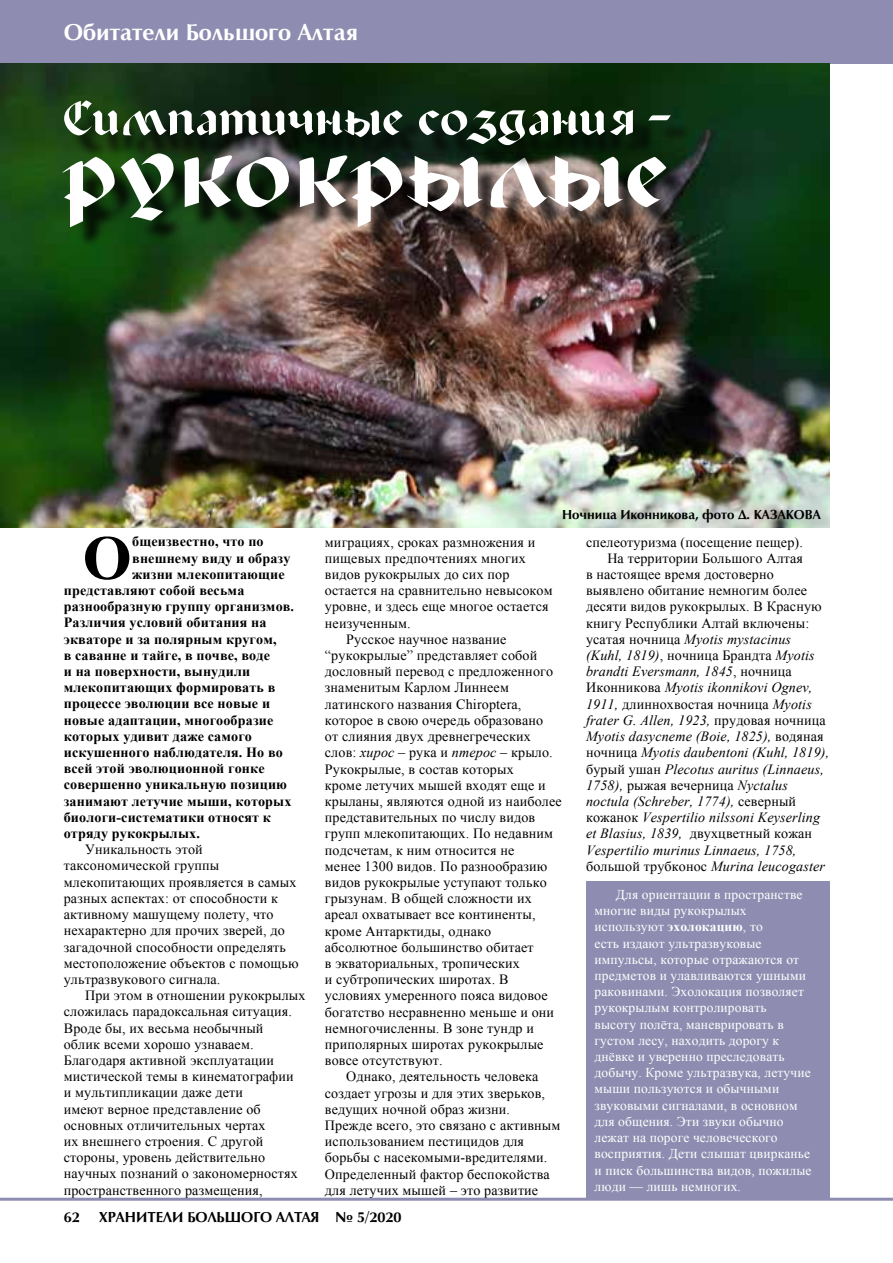
<style>
.page{position:relative;width:893px;height:1263px;background:#fff}
.page>*{position:absolute;margin:0;border:0;box-sizing:border-box;transform-origin:0 0}
.t1{font:700 63px "Times New Roman";color:#000}
.t2{font:700 24px "Vera Humana 95";color:#fff}
.t3{font:700 15px "Vera Humana 95";color:#000}
.t4{font:14.1px/16.2px "Times New Roman";letter-spacing:.01em;color:#000}
.t5{font:700 14.1px "Times New Roman";letter-spacing:.01em;color:#000}
.t6{font:italic 14.1px "Times New Roman";letter-spacing:.01em;color:#000}
.t7{font:13.5px/16.2px "Times New Roman";letter-spacing:.01em;color:#fff}
.t8{font:700 13.5px "Vera Humana 95";color:#000}
.s1{font-style:italic}
.s2{font-style:normal}
.s3{font-weight:700}
</style>
<div class="page">
<div style="left:0;top:0;width:893px;height:64px;background:#8e8db1"></div>
<img style="left:0;top:64px;width:829px;height:463px">
<div style="left:71px;top:161px;width:617px;height:89px;background:#000;opacity:.75"></div>
<img style="left:62px;top:153px;width:604px;height:74px">
<div style="left:71px;top:108px;width:622px;height:60px;background:#000;opacity:.75"></div>
<svg style="left:64px;top:100px;width:607px;height:45px"></svg>
<div style="left:586px;top:881px;width:243px;height:318px;background:#8e8db1"></div>
<hr style="left:0;top:1198px;width:893px;height:3px;background:#8e8db1">
<h2 class="t2" style="left:64px;top:18px;width:296px">Обитатели Большого Алтая</h2>
<p class="t8" style="left:562px;top:506px;width:260px">Ночница Иконникова, фото Д. КАЗАКОВА</p>
<h1 class="t1" style="left:83px;top:514px;width:51px">О</h1>
<p class="t5" style="left:132px;top:532px;width:133px">бщеизвестно, что по</p>
<p class="t5" style="left:132px;top:548px;width:160px">внешнему виду и образу</p>
<p class="t5" style="left:132px;top:564px;width:154px">жизни млекопитающие</p>
<p class="t5" style="left:64px;top:580px;width:182px">представляют собой весьма</p>
<p class="t5" style="left:64px;top:597px;width:232px">разнообразную группу организмов.</p>
<p class="t5" style="left:64px;top:613px;width:204px">Различия условий обитания на</p>
<p class="t5" style="left:64px;top:629px;width:214px">экваторе и за полярным кругом,</p>
<p class="t5" style="left:64px;top:645px;width:208px">в саванне и тайге, в почве, воде</p>
<p class="t5" style="left:64px;top:662px;width:188px">и на поверхности, вынудили</p>
<p class="t5" style="left:64px;top:678px;width:213px">млекопитающих формировать в</p>
<p class="t5" style="left:64px;top:694px;width:208px">процессе эволюции все новые и</p>
<p class="t5" style="left:64px;top:710px;width:211px">новые адаптации, многообразие</p>
<p class="t5" style="left:64px;top:726px;width:190px">которых удивит даже самого</p>
<p class="t5" style="left:64px;top:743px;width:221px">искушенного наблюдателя. Но во</p>
<p class="t5" style="left:64px;top:759px;width:202px">всей этой эволюционной гонке</p>
<p class="t5" style="left:64px;top:775px;width:225px">совершенно уникальную позицию</p>
<p class="t5" style="left:64px;top:791px;width:229px">занимают летучие мыши, которых</p>
<p class="t5" style="left:64px;top:807px;width:209px">биологи-систематики относят к</p>
<p class="t5" style="left:64px;top:824px;width:138px">отряду рукокрылых.</p>
<p class="t4" style="left:64px;top:841px;width:236px;text-indent:21px">Уникальность этой таксономической группы млекопитающих проявляется в самых разных аспектах: от способности к активному машущему полету, что нехарактерно для прочих зверей, до загадочной способности определять местоположение объектов с помощью ультразвукового сигнала.</p>
<p class="t4" style="left:64px;top:987px;width:243px;text-indent:21px">При этом в отношении рукокрылых сложилась парадоксальная ситуация.<br>Вроде бы, их весьма необычный<br>облик всеми хорошо узнаваем.<br>Благодаря активной эксплуатации мистической темы в кинематографии<br>и мультипликации даже дети<br>имеют верное представление об основных отличительных чертах<br>их внешнего строения. С другой стороны, уровень действительно научных познаний о закономерностях пространственного размещения,</p>
<p class="t4" style="left:325px;top:534px;width:212px">миграциях, сроках размножения и</p>
<p class="t4" style="left:325px;top:550px;width:202px">пищевых предпочтениях многих</p>
<p class="t4" style="left:325px;top:566px;width:186px">видов рукокрылых до сих пор</p>
<p class="t4" style="left:325px;top:582px;width:229px">остается на сравнительно невысоком</p>
<p class="t4" style="left:325px;top:598px;width:225px">уровне, и здесь еще многое остается</p>
<p class="t4" style="left:325px;top:615px;width:87px">неизученным.</p>
<p class="t4" style="left:346px;top:631px;width:162px">Русское научное название</p>
<p class="t4" style="left:325px;top:647px;width:214px">“рукокрылые” представляет собой</p>
<p class="t4" style="left:325px;top:663px;width:230px">дословный перевод с предложенного</p>
<p class="t4" style="left:325px;top:679px;width:186px">знаменитым Карлом Линнеем</p>
<p class="t4" style="left:325px;top:696px;width:198px">латинского названия Chiroptera,</p>
<p class="t4" style="left:325px;top:712px;width:220px">которое в свою очередь образовано</p>
<p class="t4" style="left:325px;top:728px;width:207px">от слияния двух древнегреческих</p>
<p class="t4" style="left:325px;top:744px;width:229px">слов: <span class="s1">хирос</span> – рука и <span class="s1">птерос</span> – крыло.</p>
<p class="t4" style="left:325px;top:760px;width:190px">Рукокрылые, в состав которых</p>
<p class="t4" style="left:325px;top:777px;width:222px">кроме летучих мышей входят еще и</p>
<p class="t4" style="left:325px;top:793px;width:238px">крыланы, являются одной из наиболее</p>
<p class="t4" style="left:325px;top:809px;width:212px">представительных по числу видов</p>
<p class="t4" style="left:325px;top:825px;width:230px">групп млекопитающих. По недавним</p>
<p class="t4" style="left:325px;top:841px;width:191px">подсчетам, к ним относится не</p>
<p class="t4" style="left:325px;top:858px;width:224px">менее 1300 видов. По разнообразию</p>
<p class="t4" style="left:325px;top:874px;width:223px">видов рукокрылые уступают только</p>
<p class="t4" style="left:325px;top:890px;width:208px">грызунам. В общей сложности их</p>
<p class="t4" style="left:325px;top:906px;width:212px">ареал охватывает все континенты,</p>
<p class="t4" style="left:325px;top:922px;width:168px">кроме Антарктиды, однако</p>
<p class="t4" style="left:325px;top:939px;width:210px">абсолютное большинство обитает</p>
<p class="t4" style="left:325px;top:955px;width:197px">в экваториальных, тропических</p>
<p class="t4" style="left:325px;top:971px;width:185px">и субтропических широтах. В</p>
<p class="t4" style="left:325px;top:987px;width:224px">условиях умеренного пояса видовое</p>
<p class="t4" style="left:325px;top:1003px;width:231px">богатство несравненно меньше и они</p>
<p class="t4" style="left:325px;top:1020px;width:211px">немногочисленны. В зоне тундр и</p>
<p class="t4" style="left:325px;top:1036px;width:220px">приполярных широтах рукокрылые</p>
<p class="t4" style="left:325px;top:1052px;width:119px">вовсе отсутствуют.</p>
<p class="t4" style="left:346px;top:1068px;width:194px">Однако, деятельность человека</p>
<p class="t4" style="left:325px;top:1084px;width:222px">создает угрозы и для этих зверьков,</p>
<p class="t4" style="left:325px;top:1101px;width:187px">ведущих ночной образ жизни.</p>
<p class="t4" style="left:325px;top:1117px;width:237px">Прежде всего, это связано с активным</p>
<p class="t4" style="left:325px;top:1133px;width:201px">использованием пестицидов для</p>
<p class="t4" style="left:325px;top:1149px;width:224px">борьбы с насекомыми-вредителями.</p>
<p class="t4" style="left:325px;top:1165px;width:226px">Определенный фактор беспокойства</p>
<p class="t4" style="left:325px;top:1182px;width:215px">для летучих мышей – это развитие</p>
<p class="t3" style="left:64px;top:1208px;width:18px">62</p>
<p class="t3" style="left:99px;top:1208px;width:304px">ХРАНИТЕЛИ БОЛЬШОГО АЛТАЯ № 5/2020</p>
<p class="t4" style="left:586px;top:534px;width:218px">спелеотуризма (посещение пещер).</p>
<p class="t4" style="left:607px;top:550px;width:197px">На территории Большого Алтая</p>
<p class="t4" style="left:586px;top:566px;width:189px">в настоящее время достоверно</p>
<p class="t4" style="left:586px;top:582px;width:223px">выявлено обитание немногим более</p>
<p class="t4" style="left:586px;top:598px;width:237px">десяти видов рукокрылых. В Красную</p>
<p class="t4" style="left:586px;top:615px;width:225px">книгу Республики Алтай включены:</p>
<p class="t6" style="left:586px;top:629px;width:207px"><span class="s2">усатая ночница</span> Myotis mystacinus</p>
<p class="t6" style="left:586px;top:646px;width:230px">(Kuhl, 1819)<span class="s2">, ночница Брандта</span> Myotis</p>
<p class="t6" style="left:586px;top:662px;width:207px">brandti Eversmann, 1845<span class="s2">, ночница</span></p>
<p class="t6" style="left:586px;top:678px;width:228px"><span class="s2">Иконникова</span> Myotis ikonnikovi Ognev,</p>
<p class="t4" style="left:586px;top:696px;width:227px"><span class="s1">1911,</span> длиннохвостая ночница <span class="s1">Myotis</span></p>
<p class="t6" style="left:586px;top:710px;width:241px">frater G. Allen, 1923, <span class="s2">прудовая ночница</span></p>
<p class="t6" style="left:586px;top:727px;width:239px">Myotis dasycneme (Boie, 1825), <span class="s2">водяная</span></p>
<p class="t6" style="left:586px;top:743px;width:245px"><span class="s2">ночница</span> Myotis daubentoni (Kuhl, 1819),</p>
<p class="t6" style="left:586px;top:759px;width:239px"><span class="s2">бурый ушан</span> Plecotus auritus (Linnaeus,</p>
<p class="t6" style="left:586px;top:775px;width:203px">1758), <span class="s2">рыжая вечерница</span> Nyctalus</p>
<p class="t6" style="left:586px;top:791px;width:212px">noctula (Schreber, 1774), <span class="s2">северный</span></p>
<p class="t6" style="left:586px;top:808px;width:236px"><span class="s2">кожанок</span> Vespertilio nilssoni Keyserling</p>
<p class="t4" style="left:586px;top:825px;width:228px"><span class="s1">et Blasius, 1839,</span> двухцветный кожан</p>
<p class="t6" style="left:586px;top:840px;width:212px">Vespertilio murinus Linnaeus, 1758,</p>
<p class="t6" style="left:586px;top:856px;width:240px"><span class="s2">большой трубконос</span> Murina leucogaster</p>
<p class="t7" style="left:595px;top:886px;width:218px;text-indent:21px">Для ориентации в пространстве многие виды рукокрылых используют <span class="s3">эхолокацию</span>, то<br>есть издают ультразвуковые импульсы, которые отражаются от предметов и улавливаются ушными раковинами. Эхолокация позволяет рукокрылым контролировать<br>высоту полёта, маневрировать в густом лесу, находить дорогу к днёвке и уверенно преследовать добычу. Кроме ультразвука, летучие мыши пользуются и обычными звуковыми сигналами, в основном для общения. Эти звуки обычно лежат на пороге человеческого восприятия. Дети слышат цвирканье и писк большинства видов, пожилые люди — лишь немногих.</p>
</div>
